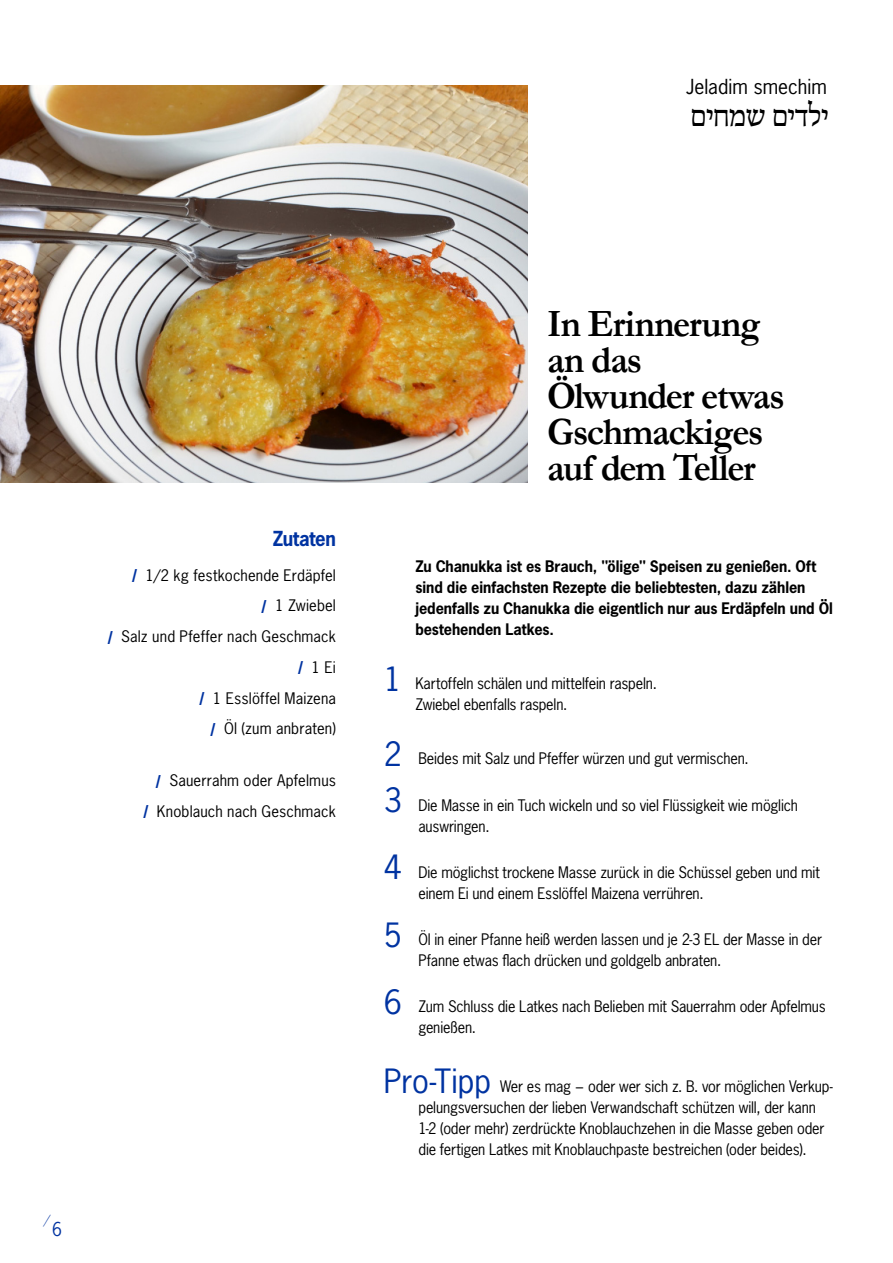
<style>
.page{position:relative;width:893px;height:1263px;background:#fff}
.page>*{position:absolute;margin:0;border:0;box-sizing:border-box;transform-origin:0 0}
.t1{font:700 39px/36px "Garamond";letter-spacing:-.03em;color:#000;scale:.94 1}
.t2{font:36px "Adobe Hebrew";color:#000;scale:.94 1}
.t3{font:19.5px "News Gothic Std";color:#000}
.t4{font:700 19.5px "News Gothic Std";letter-spacing:-.015em;color:#0033a1;scale:.95 1}
.t5{font:18px "Garamond";color:#0033a1;scale:.95 1}
.t6{font:18px "News Gothic Std";color:#0033a1;scale:.95 1}
.t7{font:15px/21px "News Gothic Std";letter-spacing:-.01em;color:#000}
.t8{font:700 15px/21px "News Gothic Std";letter-spacing:-.005em;color:#000}
.t9{font:15px/30.8px "News Gothic Std";letter-spacing:.01em;color:#000;text-align:right}
.s1{font-family:"Arial";font-weight:700;font-size:18px;color:#0033a1}
.s2{font-size:31.5px;color:#0033a1}
</style>
<div class="page">
<img style="left:0;top:86px;width:528px;height:396px">
<h3 class="t3" style="left:686px;top:74px;width:142px">Jeladim smechim</h3>
<h2 class="t2" style="left:691px;top:92px;width:148px">ילדיםשמחים</h2>
<h3 class="t4" style="left:273px;top:526px;width:68px">Zutaten</h3>
<p class="t9" style="left:108px;top:559px;width:230px"><span class="s1">/</span> 1/2 kg festkochende Erdäpfel<br><span class="s1">/</span> 1 Zwiebel<br><span class="s1">/</span> Salz und Pfeffer nach Geschmack <span class="s1">/</span> 1 Ei<br><span class="s1">/</span> 1 Esslöffel Maizena<br><span class="s1">/</span> Öl (zum anbraten)</p>
<p class="t9" style="left:143px;top:765px;width:194px"><span class="s1">/</span> Sauerrahm oder Apfelmus<br><span class="s1">/</span> Knoblauch nach Geschmack</p>
<p class="t5" style="left:45px;top:1208px;width:5px">⁄</p>
<p class="t6" style="left:52px;top:1218px;width:12px">6</p>
<h1 class="t1" style="left:547px;top:306px;width:254px">In Erinnerung an das<br>Ölwunder etwas<br>Gschmackiges auf dem Teller</h1>
<p class="t8" style="left:415px;top:556px;width:419px">Zu Chanukka ist es Brauch, "ölige" Speisen zu genießen. Oft sind die einfachsten Rezepte die beliebtesten, dazu zählen jedenfalls zu Chanukka die eigentlich nur aus Erdäpfeln und Öl bestehenden Latkes.</p>
<p class="t7" style="left:415px;top:673px;width:243px;text-indent:-32px"><span class="s2">1</span> Kartoffeln schälen und mittelfein raspeln.<br>Zwiebel ebenfalls raspeln.</p>
<p class="t7" style="left:384px;top:748px;width:366px"><span class="s2">2</span> Beides mit Salz und Pfeffer würzen und gut vermischen.</p>
<p class="t7" style="left:418px;top:794px;width:381px;text-indent:-34px"><span class="s2">3</span> Die Masse in ein Tuch wickeln und so viel Flüssigkeit wie möglich auswringen.</p>
<p class="t7" style="left:418px;top:861px;width:403px;text-indent:-34px"><span class="s2">4</span> Die möglichst trockene Masse zurück in die Schüssel geben und mit einem Ei und einem Esslöffel Maizena verrühren.</p>
<p class="t7" style="left:418px;top:929px;width:405px;text-indent:-34px"><span class="s2">5</span> Öl in einer Pfanne heiß werden lassen und je 2-3 EL der Masse in der<br>Pfanne etwas flach drücken und goldgelb anbraten.</p>
<p class="t7" style="left:418px;top:996px;width:409px;text-indent:-34px"><span class="s2">6</span> Zum Schluss die Latkes nach Belieben mit Sauerrahm oder Apfelmus genießen.</p>
<p class="t7" style="left:418px;top:1075px;width:416px;text-indent:-34px"><span class="s2">Pro-Tipp</span> Wer es mag − oder wer sich z. B. vor möglichen Verkup&shy;pelungsversuchen der lieben Verwandschaft schützen will, der kann 1-2 (oder mehr) zerdrückte Knoblauchzehen in die Masse geben oder die fertigen Latkes mit Knoblauchpaste bestreichen (oder beides).</p>
</div>
